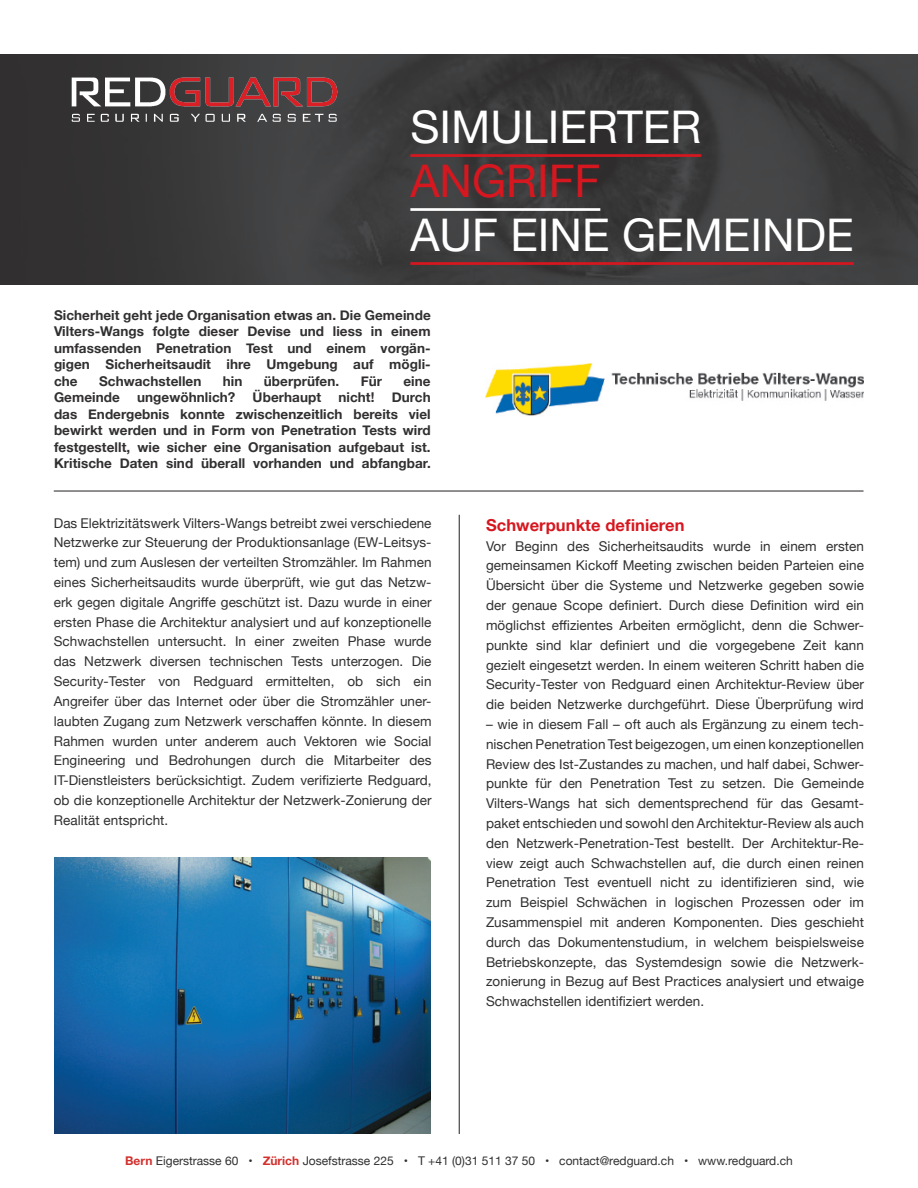
<style>
.page{position:relative;width:918px;height:1188px;background:#fff}
.page>*{position:absolute;margin:0;border:0;box-sizing:border-box;transform-origin:0 0}
.t1{font:45px "Helvetica Neue";color:#fff}
.t2{font:45px "Helvetica Neue";color:#d7171f}
.t3{font:700 16.5px "Helvetica Neue";letter-spacing:.005em;color:#d7171f}
.t4{font:13.5px/19.8px "Helvetica Neue";letter-spacing:.005em;color:#312f30;text-align:justify}
.t5{font:700 13.5px/16.5px "Helvetica Neue";letter-spacing:.005em;color:#312f30;text-align:justify}
.t6{font:12px "Helvetica Neue";color:#312f30}
.s1{font-weight:700;color:#d3312e}
</style>
<div class="page">
<img style="left:0;top:54px;width:918px;height:231px">
<hr style="left:410px;top:154px;width:291px;height:3px;background:#d7171f">
<hr style="left:410px;top:208px;width:190px;height:3px;background:#fff">
<hr style="left:410px;top:262px;width:444px;height:3px;background:#d7171f">
<img style="left:486px;top:364px;width:378px;height:52px">
<img style="left:54px;top:64px;width:300px;height:71px">
<hr style="left:54px;top:491px;width:810px;height:1px;background:#231f20">
<hr style="left:459px;top:515px;width:1px;height:619px;background:#231f20">
<img style="left:54px;top:858px;width:377px;height:276px">
<h1 class="t1" style="left:410px;top:94px;width:292px">SIMULIERTER</h1>
<h1 class="t2" style="left:410px;top:148px;width:191px">ANGRIFF</h1>
<h1 class="t1" style="left:410px;top:202px;width:445px">AUF EINE GEMEINDE</h1>
<p class="t5" style="left:54px;top:307px;width:378px">Sicherheit geht jede Organisation etwas an. Die Gemeinde Vilters-Wangs folgte dieser Devise und liess in einem umfassenden Penetration Test und einem vorgän&shy;gigen Sicherheitsaudit ihre Umgebung auf mögli&shy;che</p>
<p class="t5" style="left:99px;top:373px;width:104px">Schwachstellen</p>
<p class="t5" style="left:223px;top:373px;width:21px">hin</p>
<p class="t5" style="left:264px;top:373px;width:77px">überprüfen.</p>
<p class="t5" style="left:361px;top:373px;width:23px">Für</p>
<p class="t5" style="left:404px;top:373px;width:29px">eine</p>
<p class="t5" style="left:54px;top:389px;width:67px">Gemeinde</p>
<p class="t5" style="left:137px;top:389px;width:100px">ungewöhnlich?</p>
<p class="t5" style="left:253px;top:389px;width:70px">Überhaupt</p>
<p class="t5" style="left:338px;top:389px;width:38px">nicht!</p>
<p class="t5" style="left:54px;top:389px;width:378px;text-indent:338px">Durch das Endergebnis konnte zwischenzeitlich bereits viel bewirkt werden und in Form von Penetration Tests wird festgestellt, wie sicher eine Organisation aufgebaut ist.<br>Kritische Daten sind überall vorhanden und abfangbar.</p>
<p class="t4" style="left:54px;top:514px;width:379px">Das Elektrizitätswerk Vilters-Wangs betreibt zwei verschiedene Netzwerke zur Steuerung der Produktionsanlage (EW-Leitsys&shy;tem) und zum Auslesen der verteilten Stromzähler. Im Rahmen eines Sicherheitsaudits wurde überprüft, wie gut das Netzw&shy;erk gegen digitale Angriffe geschützt ist. Dazu wurde in einer ersten Phase die Architektur analysiert und auf konzeptionelle Schwachstellen untersucht. In einer zweiten Phase wurde das Netzwerk diversen technischen Tests unterzogen. Die Security-Tester von Redguard ermittelten, ob sich ein Angreifer über das Internet oder über die Stromzähler uner&shy;laubten Zugang zum Netzwerk verschaffen könnte. In diesem Rahmen wurden unter anderem auch Vektoren wie Social Engineering und Bedrohungen durch die Mitarbeiter des IT-Dienstleisters berücksichtigt. Zudem verifizierte Redguard, ob die konzeptionelle Architektur der Netzwerk-Zonierung der Realität entspricht.</p>
<p class="t3" style="left:486px;top:512px;width:200px">Schwerpunkte definieren</p>
<p class="t4" style="left:486px;top:537px;width:380px">Vor Beginn des Sicherheitsaudits wurde in einem ersten gemeinsamen Kickoff Meeting zwischen beiden Parteien eine Übersicht über die Systeme und Netzwerke gegeben sowie der genaue Scope definiert. Durch diese Definition wird ein möglichst effizientes Arbeiten ermöglicht, denn die Schwer&shy;punkte sind klar definiert und die vorgegebene Zeit kann gezielt eingesetzt werden. In einem weiteren Schritt haben die Security-Tester von Redguard einen Architektur-Review über die beiden Netzwerke durchgeführt. Diese Überprüfung wird</p>
<p class="t4" style="left:486px;top:715px;width:380px">– wie in diesem Fall – oft auch als Ergänzung zu einem tech&shy;nischen Penetration Test beigezogen, um einen konzeptionellen Review des Ist-Zustandes zu machen, und half dabei, Schwer&shy;punkte für den Penetration Test zu setzen. Die Gemeinde Vilters-Wangs hat sich dementsprechend für das Gesamt&shy;paket entschieden und sowohl den Architektur-Review als auch den Netzwerk-Penetration-Test bestellt. Der Architektur-Re&shy;view zeigt auch Schwachstellen auf, die durch einen reinen Penetration Test eventuell nicht zu identifizieren sind, wie zum Beispiel Schwächen in logischen Prozessen oder im Zusammenspiel mit anderen Komponenten. Dies geschieht durch das Dokumentenstudium, in welchem beispielsweise Betriebskonzepte, das Systemdesign sowie die Netzwerk&shy;zonierung in Bezug auf Best Practices analysiert und etwaige Schwachstellen identifiziert werden.</p>
<p class="t6" style="left:125px;top:1152px;width:669px"><span class="s1">Bern</span> Eigerstrasse 60 • <span class="s1">Zürich</span> Josefstrasse 225 • T +41 (0)31 511 37 50 • contact@redguard.ch • www.redguard.ch</p>
</div>
